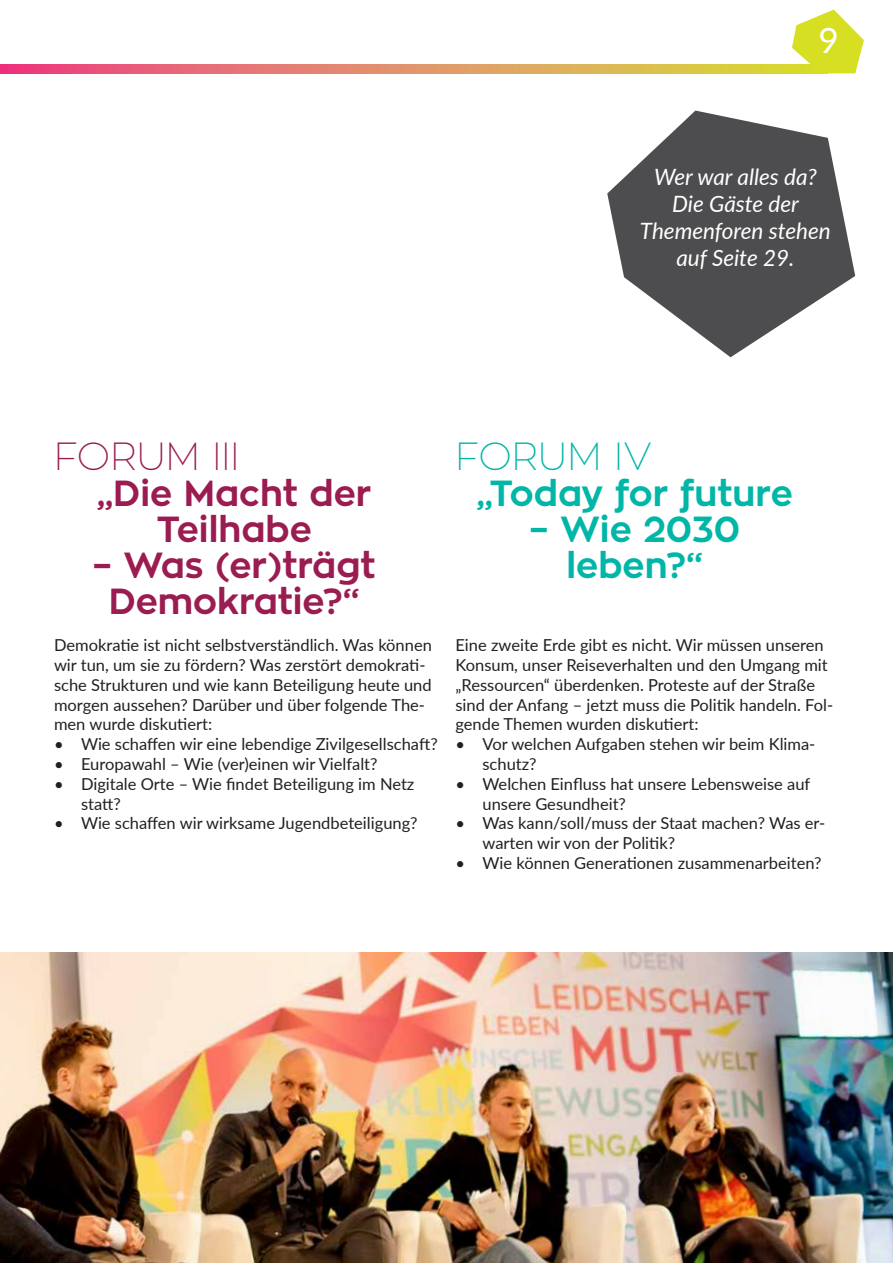
<style>
.page{position:relative;width:893px;height:1263px;background:#fff}
.page>*{position:absolute;margin:0;border:0;box-sizing:border-box;transform-origin:0 0}
.t1{font:100 39px "Zona Pro";color:#9b1c50}
.t2{font:100 39px "Zona Pro";color:#00b6a7}
.t3{font:700 36px/36px "Zona Pro";color:#9b1c50;text-align:center}
.t4{font:700 36px/36px "Zona Pro";color:#00b6a7;text-align:center}
.t5{font:35.1px "Lato";color:#fff}
.t6{font:italic 22.5px/27px "Lato";color:#fff;text-align:center}
.t7{font:16.5px/19.8px "Lato";color:#231f20}
</style>
<div class="page">
<svg style="left:1px;top:65px;width:791px;height:8px;background:#e18e65"></svg>
<svg style="left:792px;top:10px;width:72px;height:63px"></svg>
<svg style="left:607px;top:111px;width:248px;height:246px;fill:#4d4d4f"></svg>
<img style="left:0;top:952px;width:893px;height:311px">
<h3 class="t5" style="left:818px;top:15px;width:22px">9</h3>
<h3 class="t6" style="left:640px;top:162px;width:192px">Wer war alles da?<br>Die Gäste der<br>Themenforen stehen auf Seite 29.</h3>
<h1 class="t1" style="left:54px;top:432px;width:187px">FORUM III</h1>
<h2 class="t3" style="left:97px;top:476px;width:276px">„Die Macht der<br>Teilhabe</h2>
<h2 class="t3" style="left:93px;top:548px;width:284px">– Was (er)trägt<br>Demokratie?“</h2>
<p class="t7" style="left:54px;top:635px;width:379px">Demokratie ist nicht selbstverständlich. Was können wir tun, um sie zu fördern? Was zerstört demokrati&shy;sche Strukturen und wie kann Beteiligung heute und morgen aussehen? Darüber und über folgende The&shy;men wurde diskutiert:</p>
<p class="t7" style="left:54px;top:734px;width:385px">• Wie schaffen wir eine lebendige Zivilgesellschaft?</p>
<p class="t7" style="left:54px;top:753px;width:325px">• Europawahl – Wie (ver)einen wir Vielfalt?</p>
<p class="t7" style="left:81px;top:773px;width:335px;text-indent:-27px">• Digitale Orte – Wie findet Beteiligung im Netz statt?</p>
<p class="t7" style="left:54px;top:813px;width:365px">• Wie schaffen wir wirksame Jugendbeteiligung?</p>
<h1 class="t2" style="left:455px;top:432px;width:199px">FORU M IV</h1>
<h2 class="t4" style="left:477px;top:476px;width:318px">„Today for future</h2>
<h2 class="t4" style="left:529px;top:512px;width:212px">– Wie 2030 leben?“</h2>
<p class="t7" style="left:455px;top:635px;width:379px">Eine zweite Erde gibt es nicht. Wir müssen unseren Konsum, unser Reiseverhalten und den Umgang mit „Ressourcen“ überdenken. Proteste auf der Straße sind der Anfang – jetzt muss die Politik handeln. Fol&shy;gende Themen wurden diskutiert:</p>
<p class="t7" style="left:482px;top:734px;width:334px;text-indent:-27px">• Vor welchen Aufgaben stehen wir beim Klima&shy;schutz?</p>
<p class="t7" style="left:482px;top:773px;width:329px;text-indent:-27px">• Welchen Einfluss hat unsere Lebensweise auf unsere Gesundheit?</p>
<p class="t7" style="left:482px;top:813px;width:344px;text-indent:-27px">• Was kann/soll/muss der Staat machen? Was er&shy;warten wir von der Politik?</p>
<p class="t7" style="left:455px;top:852px;width:368px">• Wie können Generationen zusammenarbeiten?</p>
</div>
